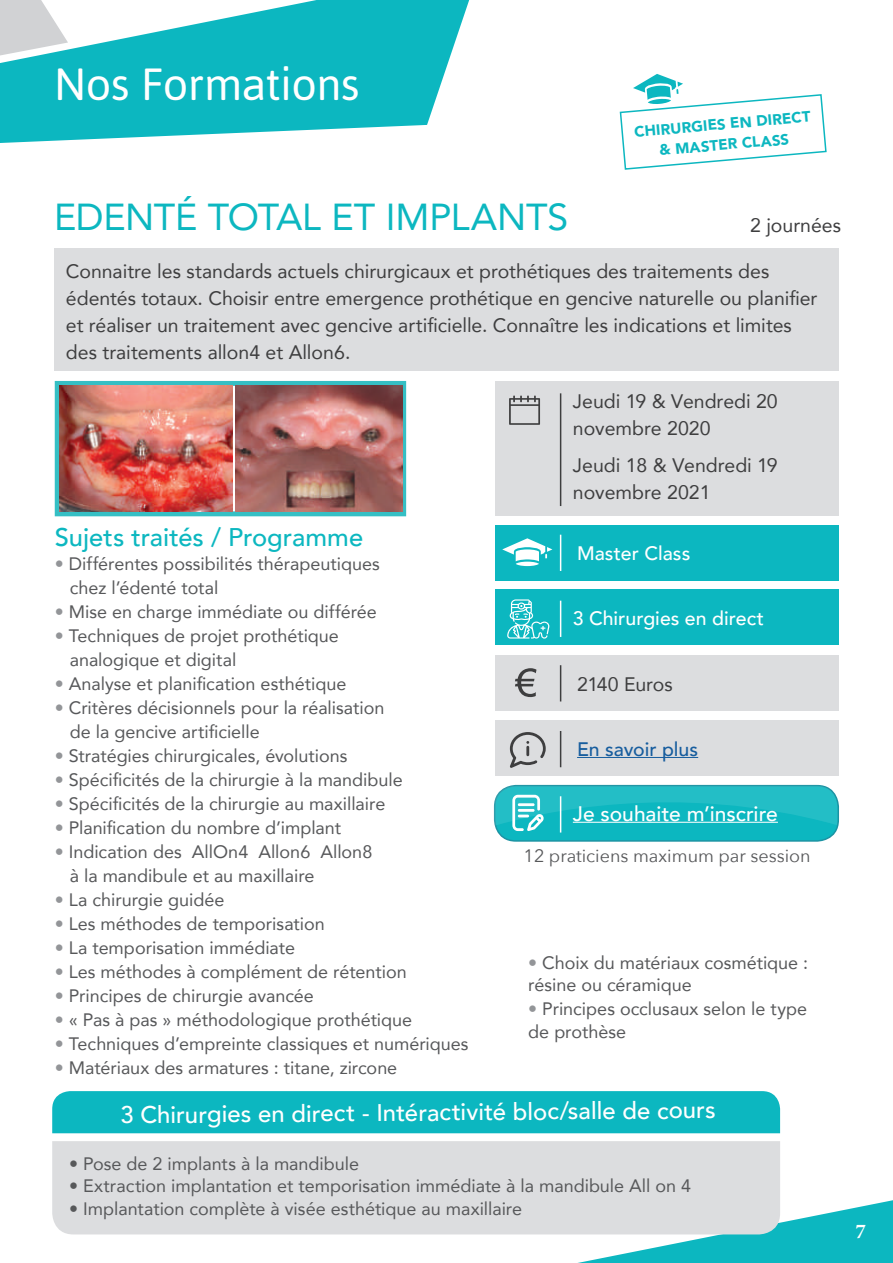
<style>
.page{position:relative;width:893px;height:1263px;background:#fff}
.page>*{position:absolute;margin:0;border:0;box-sizing:border-box;transform-origin:0 0}
.t1{font:45px "Asap";letter-spacing:-.01em;color:#fff}
.t2{font:37.5px "Avenir";letter-spacing:-.005em;color:#0cb7c0}
.t3{font:500 25.5px "Avenir";color:#0cb7c0}
.t4{font:500 24px "Avenir";color:#fff}
.t5{font:500 21px "Avenir";color:#fff}
.t6{font:700 21px "Minion Pro";color:#fff}
.t7{font:19.5px/27px "Avenir";color:#3e3e3f}
.t8{font:500 19.5px "Avenir";color:#fff}
.t9{font:500 19.5px "Avenir";color:#175d9e}
.t10{font:18px/24px "Avenir";color:#57585a}
.t11{font:18px "Avenir Next";color:#57585a}
.t12{font:900 15px/20.7px "Avenir";color:#0cb7c0;text-align:center}
.s1{font-size:24px;color:#fff}
.s2{color:#939598}
</style>
<div class="page">
<div style="left:495px;top:382px;width:344px;height:134px;background:#dcdddf"></div>
<div style="left:495px;top:525px;width:344px;height:55px;background:#0cb7c0"></div>
<div style="left:495px;top:590px;width:344px;height:55px;background:#0cb7c0"></div>
<div style="left:55px;top:248px;width:784px;height:123px;background:#dcdddf"></div>
<svg style="left:509px;top:395px;width:31px;height:30px"></svg>
<svg style="left:507px;top:599px;width:42px;height:40px"></svg>
<hr style="left:560px;top:393px;width:1px;height:113px;background:#3e3e3f">
<hr style="left:560px;top:601px;width:1px;height:36px;background:#fff">
<div style="left:495px;top:655px;width:344px;height:56px;background:#dcdddf"></div>
<div style="left:55px;top:381px;width:351px;height:135px;border:5px solid #35bfc4"></div>
<img style="left:59px;top:386px;width:173px;height:125px">
<img style="left:235px;top:386px;width:167px;height:125px">
<hr style="left:560px;top:665px;width:1px;height:36px;background:#3e3e3f">
<svg style="left:515px;top:668px;width:21px;height:29px"></svg>
<hr style="left:560px;top:535px;width:1px;height:36px;background:#fff">
<svg style="left:502px;top:538px;width:50px;height:28px"></svg>
<svg style="left:577px;top:1200px;width:316px;height:63px"></svg>
<svg style="left:0;top:0;width:469px;height:143px;fill:#0cb7c0"></svg>
<svg style="left:0;top:0;width:68px;height:55px"></svg>
<div style="left:52px;top:1091px;width:728px;height:42px;background:#0cb7c0"></div>
<div style="left:52px;top:1141px;width:728px;height:93px;background:#dcdddf"></div>
<svg style="left:619px;top:74px;width:208px;height:96px"></svg>
<div style="left:495px;top:720px;width:344px;height:56px;background:#dcdddf"></div>
<hr style="left:577px;top:757px;width:121px;height:1px;background:#175d9e">
<hr style="left:560px;top:731px;width:1px;height:36px;background:#3e3e3f">
<svg style="left:510px;top:732px;width:36px;height:36px"></svg>
<div style="left:495px;top:786px;width:343px;height:55px;background:#0cb7c0;border-radius:21px"></div>
<div style="left:494px;top:785px;width:345px;height:57px;border:2px solid #1b93a3;border-radius:21px"></div>
<hr style="left:560px;top:796px;width:1px;height:36px;background:#fff">
<svg style="left:494px;top:784px;width:343px;height:47px"></svg>
<h1 class="t1" style="left:54px;top:55px;width:307px">Nos Formations</h1>
<p class="t12" style="left:633px;top:121px;width:178px;rotate:-5deg">CHIRURGIES EN DIRECT &amp; MASTER CLASS</p>
<h2 class="t2" style="left:54px;top:186px;width:516px">EDENTÉ TOTAL ET IMPLANTS</h2>
<p class="t7" style="left:66px;top:257px;width:753px">Connaitre les standards actuels chirurgicaux et prothétiques des traitements des édentés totaux. Choisir entre emergence prothétique en gencive naturelle ou planifier et réaliser un traitement avec gencive artificielle. Connaître les indications et limites des traitements allon4 et Allon6.</p>
<p class="t7" style="left:573px;top:387px;width:206px">Jeudi 19 &amp; Vendredi 20 novembre 2020</p>
<p class="t7" style="left:573px;top:451px;width:206px">Jeudi 18 &amp; Vendredi 19 novembre 2021</p>
<p class="t7" style="left:750px;top:211px;width:92px">2 journées</p>
<h3 class="t3" style="left:55px;top:515px;width:391px">Sujets traités / Programme <span class="s1">dirigés</span></h3>
<p class="t10" style="left:70px;top:551px;width:312px;text-indent:-15px"><span class="s2">•</span> Différentes possibilités thérapeutiques chez l’édenté total</p>
<p class="t10" style="left:55px;top:599px;width:324px"><span class="s2">•</span> Mise en charge immédiate ou différée</p>
<p class="t10" style="left:70px;top:623px;width:271px;text-indent:-15px"><span class="s2">•</span> Techniques de projet prothétique analogique et digital</p>
<p class="t10" style="left:55px;top:671px;width:293px"><span class="s2">•</span> Analyse et planification esthétique</p>
<p class="t10" style="left:70px;top:695px;width:316px;text-indent:-15px"><span class="s2">•</span> Critères décisionnels pour la réalisation de la gencive artificielle</p>
<p class="t10" style="left:55px;top:743px;width:294px"><span class="s2">•</span> Stratégies chirurgicales, évolutions</p>
<p class="t10" style="left:55px;top:767px;width:349px"><span class="s2">•</span> Spécificités de la chirurgie à la mandibule</p>
<p class="t10" style="left:55px;top:791px;width:332px"><span class="s2">•</span> Spécificités de la chirurgie au maxillaire</p>
<p class="t10" style="left:55px;top:815px;width:288px"><span class="s2">•</span> Planification du nombre d’implant</p>
<p class="t10" style="left:70px;top:839px;width:304px;text-indent:-15px"><span class="s2">•</span> Indication des AllOn4 Allon6 Allon8 à la mandibule et au maxillaire</p>
<p class="t10" style="left:55px;top:887px;width:171px"><span class="s2">•</span> La chirurgie guidée</p>
<p class="t10" style="left:55px;top:911px;width:272px"><span class="s2">•</span> Les méthodes de temporisation</p>
<p class="t10" style="left:55px;top:935px;width:242px"><span class="s2">•</span> La temporisation immédiate</p>
<p class="t10" style="left:55px;top:959px;width:353px"><span class="s2">•</span> Les méthodes à complément de rétention</p>
<p class="t10" style="left:55px;top:983px;width:261px"><span class="s2">•</span> Principes de chirurgie avancée</p>
<p class="t10" style="left:55px;top:1007px;width:359px"><span class="s2">•</span> « Pas à pas » méthodologique prothétique</p>
<p class="t10" style="left:55px;top:1031px;width:415px"><span class="s2">•</span> Techniques d’empreinte classiques et numériques</p>
<p class="t10" style="left:55px;top:1055px;width:344px"><span class="s2">•</span> Matériaux des armatures : titane, zircone</p>
<p class="t8" style="left:577px;top:536px;width:115px">Master Class</p>
<p class="t8" style="left:573px;top:601px;width:193px">3 Chirurgies en direct</p>
<p class="t7" style="left:577px;top:670px;width:97px">2140 Euros</p>
<p class="t9" style="left:577px;top:732px;width:123px">En savoir plus</p>
<p class="t5" style="left:573px;top:795px;width:207px">Je souhaite m’inscrire</p>
<p class="t11" style="left:524px;top:840px;width:289px">12 praticiens maximum par session</p>
<p class="t10" style="left:528px;top:951px;width:281px;line-height:22.5px"><span class="s2">•</span> Choix du matériaux cosmétique : résine ou céramique</p>
<p class="t10" style="left:528px;top:997px;width:280px;line-height:22.5px"><span class="s2">•</span> Principes occlusaux selon le type de prothèse</p>
<h3 class="t4" style="left:120px;top:1091px;width:597px">3 Chirurgies en direct - Intéractivité bloc/salle de cours</h3>
<p class="t10" style="left:69px;top:1151px;width:291px">• Pose de 2 implants à la mandibule</p>
<p class="t10" style="left:69px;top:1173px;width:623px">• Extraction implantation et temporisation immédiate à la mandibule All on 4</p>
<p class="t10" style="left:69px;top:1196px;width:455px">• Implantation complète à visée esthétique au maxillaire</p>
<p class="t6" style="left:855px;top:1216px;width:12px">7</p>
</div>
